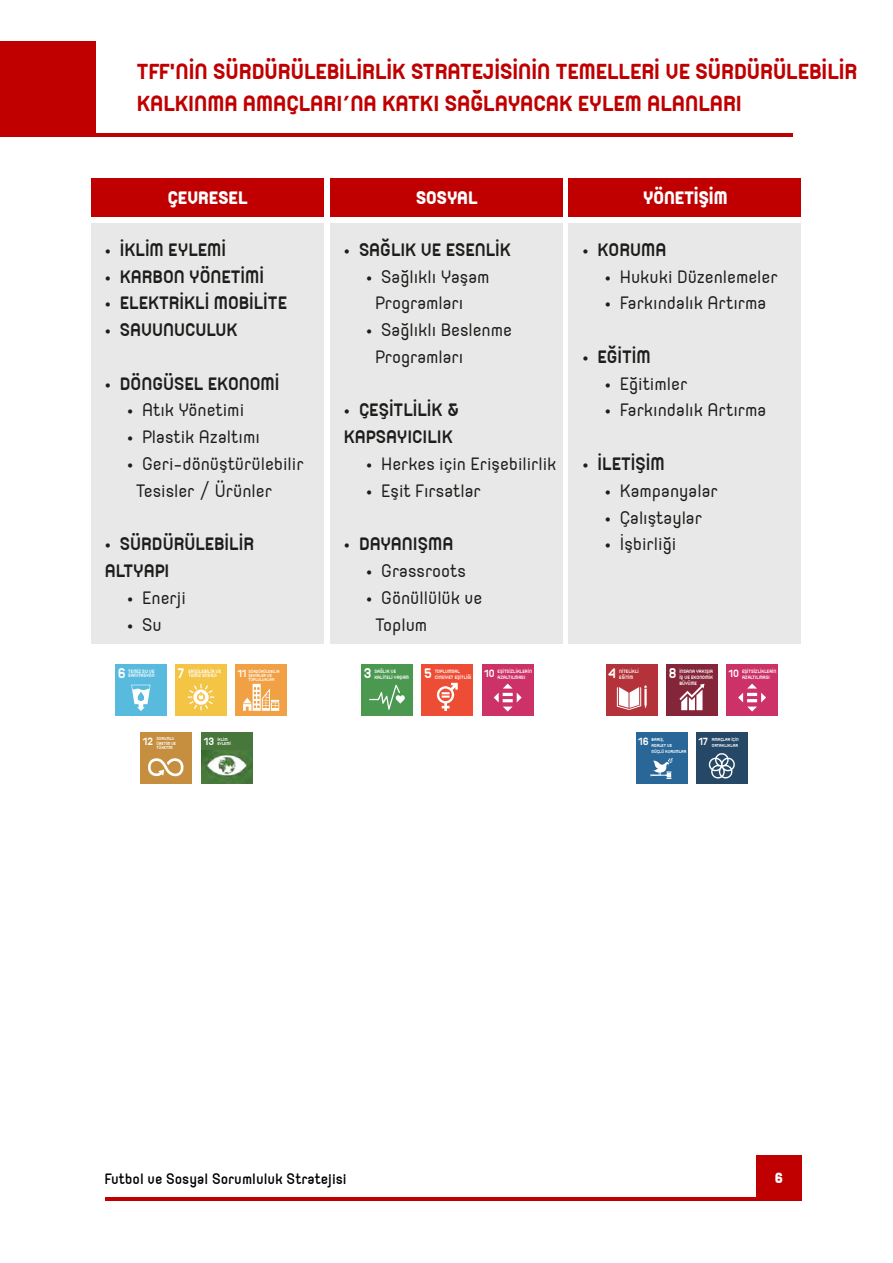
<style>
.page{position:relative;width:893px;height:1263px;background:#fff}
.page>*{position:absolute;margin:0;border:0;box-sizing:border-box;transform-origin:0 0}
.t1{font:800 27px/32.4px "Orev";color:#c00000}
.t2{font:22.35px/26.7px "Orev";color:#1d1d1b}
.t3{font:700 22.35px/26.7px "Orev";color:#1d1d1b}
.t4{font:900 22.35px "Orev";color:#fff}
.t5{font:22.2px "Orev";color:#1d1d1b}
.t6{font:500 18.6px "Orev";color:#000}
.t7{font:900 18px "Orev";color:#fff}
.t8{font:700 17.25px "Orev";color:#fff}
.t9{font:700 12.9px "Orev";color:#fff}
.t10{font:700 5.85px/5.7px "Orev";color:#fff}
.t11{font:700 5.4px/5.7px "Orev";color:#fff}
.t12{font:700 5.1px/4.5px "Orev";color:#fff}
.s1{font-weight:900}
.s2{font-weight:900;font-size:22.35px}
.s3{font-size:12.9px}
</style>
<div class="page">
<div style="left:361px;top:664px;width:52px;height:52px;background:#4b9851"></div>
<svg style="left:369px;top:685px;width:36px;height:25px"></svg>
<div style="left:422px;top:664px;width:51px;height:52px;background:#ed4d34"></div>
<svg style="left:436px;top:683px;width:22px;height:28px"></svg>
<div style="left:482px;top:664px;width:51px;height:52px;background:#cc3267"></div>
<svg style="left:494px;top:684px;width:28px;height:27px"></svg>
<div style="left:726px;top:664px;width:52px;height:52px;background:#cc3267"></div>
<svg style="left:738px;top:684px;width:28px;height:27px"></svg>
<div style="left:606px;top:664px;width:51px;height:52px;background:#b43239"></div>
<svg style="left:617px;top:685px;width:30px;height:25px"></svg>
<div style="left:666px;top:664px;width:52px;height:52px;background:#842539"></div>
<svg style="left:679px;top:684px;width:25px;height:26px"></svg>
<div style="left:636px;top:732px;width:51px;height:52px;background:#296799"></div>
<svg style="left:650px;top:758px;width:23px;height:21px"></svg>
<div style="left:696px;top:732px;width:52px;height:52px;background:#254867"></div>
<svg style="left:708px;top:753px;width:27px;height:26px"></svg>
<div style="left:201px;top:732px;width:51px;height:52px;background:#48773c"></div>
<div style="left:115px;top:664px;width:52px;height:52px;background:#58bbde"></div>
<svg style="left:131px;top:685px;width:19px;height:26px"></svg>
<div style="left:175px;top:664px;width:52px;height:52px;background:#f4c445"></div>
<svg style="left:188px;top:684px;width:26px;height:26px"></svg>
<div style="left:235px;top:664px;width:52px;height:51px;background:#f1a044"></div>
<svg style="left:243px;top:684px;width:36px;height:27px"></svg>
<div style="left:140px;top:732px;width:52px;height:52px;background:#c68f40"></div>
<svg style="left:148px;top:758px;width:36px;height:18px"></svg>
<img style="left:201px;top:750px;width:50px;height:31px">
<div style="left:0;top:41px;width:95px;height:96px;background:#c00000"></div>
<hr style="left:19px;top:133px;width:773px;height:4px;background:#c00000">
<hr style="left:106px;top:1197px;width:692px;height:3px;background:#c00000">
<div style="left:756px;top:1155px;width:45px;height:45px;background:#c00000"></div>
<div style="left:91px;top:178px;width:233px;height:39px;background:#c00000"></div>
<div style="left:330px;top:178px;width:233px;height:39px;background:#c00000"></div>
<div style="left:568px;top:178px;width:233px;height:39px;background:#c00000"></div>
<div style="left:91px;top:224px;width:233px;height:420px;background:#e8e8e8"></div>
<div style="left:330px;top:224px;width:233px;height:420px;background:#e8e8e8"></div>
<div style="left:568px;top:224px;width:233px;height:420px;background:#e8e8e8"></div>
<p class="t1" style="left:137px;top:54px;width:722px">TFF'NİN SÜRDÜRÜLEBİLİRLİK STRATEJİSİNİN TEMELLERİ VE SÜRDÜRÜLEBİLİR<br>KALKINMA AMAÇLARI’NA KATKI SAĞLAYACAK EYLEM ALANLARI</p>
<p class="t4" style="left:168px;top:184px;width:81px">ÇEVRESEL</p>
<p class="t4" style="left:416px;top:184px;width:63px">SOSYAL</p>
<p class="t4" style="left:643px;top:184px;width:86px">YÖNETİŞİM</p>
<p class="t3" style="left:105px;top:235px;width:123px"><span class="s1">•</span> İKLİM EYLEMİ</p>
<p class="t3" style="left:105px;top:262px;width:161px"><span class="s1">•</span> KARBON YÖNETİMİ</p>
<p class="t3" style="left:105px;top:289px;width:184px"><span class="s1">•</span> ELEKTRİKLİ MOBİLİTE</p>
<p class="t3" style="left:105px;top:316px;width:134px"><span class="s1">•</span> SAVUNUCULUK</p>
<p class="t3" style="left:105px;top:369px;width:176px"><span class="s1">•</span> DÖNGÜSEL EKONOMİ</p>
<p class="t2" style="left:127px;top:396px;width:119px"><span class="s1">•</span> Atık Yönetimi</p>
<p class="t2" style="left:127px;top:423px;width:134px"><span class="s1">•</span> Plastik Azaltımı</p>
<p class="t2" style="left:136px;top:450px;width:169px;text-indent:-9px"><span class="s1">•</span> Geri-dönüştürülebilir<br>Tesisler / Ürünler</p>
<p class="t3" style="left:105px;top:530px;width:151px"><span class="s1">•</span> SÜRDÜRÜLEBİLİR<br>ALTYAPI</p>
<p class="t2" style="left:127px;top:583px;width:60px"><span class="s1">•</span> Enerji</p>
<p class="t2" style="left:127px;top:610px;width:36px"><span class="s1">•</span> Su</p>
<p class="t3" style="left:344px;top:235px;width:168px"><span class="s1">•</span> SAĞLIK VE ESENLİK</p>
<p class="t2" style="left:375px;top:262px;width:116px;text-indent:-9px"><span class="s1">•</span> Sağlıklı Yaşam<br>Programları</p>
<p class="t2" style="left:375px;top:316px;width:139px;text-indent:-9px"><span class="s1">•</span> Sağlıklı Beslenme<br>Programları</p>
<p class="t3" style="left:344px;top:396px;width:117px"><span class="s1">•</span> ÇEŞİTLİLİK &amp;<br>KAPSAYICILIK</p>
<p class="t5" style="left:366px;top:452px;width:192px"><span class="s2">•</span> Herkes için Erişebilirlik</p>
<p class="t2" style="left:366px;top:476px;width:116px"><span class="s1">•</span> Eşit Fırsatlar</p>
<p class="t3" style="left:344px;top:530px;width:111px"><span class="s1">•</span> DAYANIŞMA</p>
<p class="t2" style="left:366px;top:557px;width:101px"><span class="s1">•</span> Grassroots</p>
<p class="t2" style="left:375px;top:583px;width:109px;text-indent:-9px"><span class="s1">•</span> Gönüllülük ve<br>Toplum</p>
<p class="t3" style="left:582px;top:235px;width:85px"><span class="s1">•</span> KORUMA</p>
<p class="t2" style="left:605px;top:262px;width:174px"><span class="s1">•</span> Hukuki Düzenlemeler</p>
<p class="t2" style="left:605px;top:289px;width:163px"><span class="s1">•</span> Farkındalık Artırma</p>
<p class="t3" style="left:582px;top:342px;width:70px"><span class="s1">•</span> EĞİTİM</p>
<p class="t2" style="left:605px;top:369px;width:84px"><span class="s1">•</span> Eğitimler</p>
<p class="t2" style="left:605px;top:396px;width:163px"><span class="s1">•</span> Farkındalık Artırma</p>
<p class="t3" style="left:582px;top:449px;width:84px"><span class="s1">•</span> İLETİŞİM</p>
<p class="t2" style="left:605px;top:476px;width:115px"><span class="s1">•</span> Kampanyalar</p>
<p class="t2" style="left:605px;top:503px;width:99px"><span class="s1">•</span> Çalıştaylar</p>
<p class="t2" style="left:605px;top:530px;width:73px"><span class="s1">•</span> İşbirliği</p>
<p class="t8" style="left:118px;top:664px;width:9px">6</p>
<p class="t10" style="left:128px;top:669px;width:28px;line-height:4.5px">TEMİZ SU VE<br>SANİTASYON</p>
<p class="t8" style="left:178px;top:664px;width:8px">7</p>
<p class="t10" style="left:188px;top:669px;width:34px;line-height:4.5px">ERİŞİLEBİLİR VE<br>TEMİZ ENERJİ</p>
<p class="t9" style="left:238px;top:666px;width:10px">11</p>
<p class="t12" style="left:249px;top:669px;width:33px">SÜRDÜRÜLEBİLİR<br>ŞEHİRLER VE<br>TOPLULUKLAR</p>
<p class="t9" style="left:143px;top:734px;width:11px">12</p>
<p class="t12" style="left:157px;top:736px;width:21px">SORUMLU<br>ÜRETİM VE<br>TÜKETİM</p>
<p class="t9" style="left:204px;top:734px;width:12px">13</p>
<p class="t12" style="left:217px;top:737px;width:15px">İKLİM<br>EYLEMİ</p>
<p class="t8" style="left:364px;top:664px;width:9px">3</p>
<p class="t10" style="left:374px;top:668px;width:36px">SAĞLIK VE<br>KALİTELİ YAŞAM</p>
<p class="t8" style="left:424px;top:664px;width:9px">5</p>
<p class="t10" style="left:435px;top:668px;width:99px">TOPLUMSAL<br>CİNSİYET EŞİTLİĞİ <sup>10</sup> EŞİTSİZLİKLERİN</p>
<p class="t10" style="left:498px;top:674px;width:29px">AZALTILMASI</p>
<p class="t10" style="left:729px;top:668px;width:49px"><span class="s3">10</span> EŞİTSİZLİKLERİN</p>
<p class="t10" style="left:619px;top:668px;width:21px">NİTELİKLİ<br>EĞİTİM</p>
<p class="t8" style="left:669px;top:664px;width:9px">8</p>
<p class="t10" style="left:679px;top:668px;width:35px;text-align:justify">İNSANA YAKIŞIR İŞ VE EKONOMİK BÜYÜME</p>
<p class="t8" style="left:609px;top:664px;width:9px">4</p>
<p class="t10" style="left:742px;top:674px;width:29px">AZALTILMASI</p>
<p class="t9" style="left:638px;top:734px;width:12px">16</p>
<p class="t11" style="left:651px;top:737px;width:36px">BARIŞ,<br>ADALET VE<br>GÜÇLÜ KURUMLAR</p>
<p class="t9" style="left:699px;top:734px;width:11px">17</p>
<p class="t11" style="left:712px;top:737px;width:29px">AMAÇLAR İÇİN<br>ORTAKLIKLAR</p>
<p class="t6" style="left:104px;top:1168px;width:244px">Futbol ve Sosyal Sorumluluk Stratejisi</p>
<p class="t7" style="left:775px;top:1167px;width:10px">6</p>
</div>
